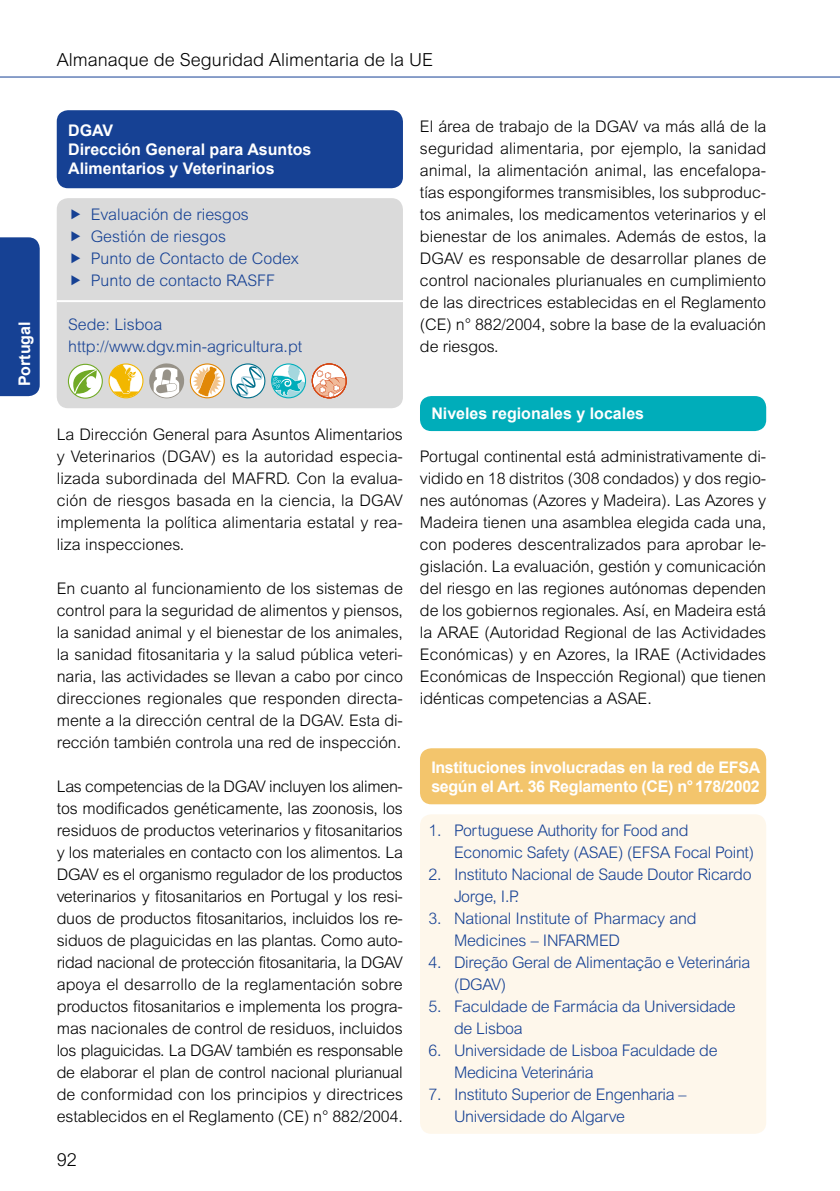
<style>
.page{position:relative;width:840px;height:1191px;background:#fff}
.page>*{position:absolute;margin:0;border:0;box-sizing:border-box;transform-origin:0 0}
.t1{font:300 18px "Arial MT Pro";color:#000}
.Fließtext{font:300 16px/22px "Arial MT Pro";letter-spacing:-.005em;color:#000;text-align:justify}
.Fließtext-2{font:300 16px/22px "Arial MT Pro";letter-spacing:-.02em;color:#164194}
.Fließtext-3{font:300 16px "Arial MT Pro";color:#164194}
.Blauer_Kasten_Übersc{font:700 16px/19.2px "Arial";color:#fff}
.Blauer_Kasten_Übersc-2{font:700 16px/19.2px "Arial";letter-spacing:-.02em;color:#fff}
</style>
<div class="page">
<hr style="left:0;top:77px;width:839px;height:1px;background:#164194">
<div style="left:0;top:237px;width:40px;height:159px;background:#164194"></div>
<div style="left:57px;top:198px;width:346px;height:210px;background:#dadada;border-radius:11px"></div>
<hr style="left:57px;top:300px;width:346px;height:2px;background:#fff">
<div style="left:57px;top:110px;width:346px;height:78px;background:#164194;border-radius:11px"></div>
<svg style="left:67px;top:363px;width:76px;height:36px"></svg>
<svg style="left:149px;top:363px;width:35px;height:35px"></svg>
<svg style="left:190px;top:363px;width:156px;height:35px"></svg>
<div style="left:420px;top:396px;width:345px;height:35px;background:#00adba;border-radius:11px"></div>
<div style="left:420px;top:748px;width:345px;height:56px;background:#f3c56c;border-radius:11px"></div>
<div style="left:420px;top:814px;width:345px;height:319px;background:#fef7eb;border-radius:11px"></div>
<p class="Blauer_Kasten_Übersc" style="left:15px;top:386px;width:66px;rotate:-90deg">Portugal</p>
<p class="t1" style="left:57px;top:49px;width:378px">Almanaque de Seguridad Alimentaria de la UE</p>
<p class="Blauer_Kasten_Übersc" style="left:68px;top:121px;width:47px">DGAV</p>
<p class="Blauer_Kasten_Übersc" style="left:68px;top:140px;width:245px">Dirección General para Asuntos<br>Alimentarios y Veterinarios</p>
<p class="Fließtext-3" style="left:91px;top:205px;width:159px">Evaluación de riesgos</p>
<p class="Fließtext-3" style="left:91px;top:227px;width:137px">Gestión de riesgos</p>
<p class="Fließtext-3" style="left:91px;top:249px;width:209px">Punto de Contacto de Codex</p>
<p class="Fließtext-3" style="left:91px;top:271px;width:186px">Punto de contacto RASFF</p>
<p class="Fließtext-3" style="left:68px;top:315px;width:96px">Sede: Lisboa</p>
<p class="Fließtext-3" style="left:68px;top:337px;width:235px">http://www.dgv.min-agricultura.pt</p>
<p class="Fließtext" style="left:420px;top:116px;width:348px">El área de trabajo de la DGAV va más allá de la seguridad alimentaria, por ejemplo, la sanidad animal, la alimentación animal, las encefalopa&shy;tías espongiformes transmisibles, los subproduc&shy;tos animales, los medicamentos veterinarios y el bienestar de los animales. Además de estos, la DGAV es responsable de desarrollar planes de control nacionales plurianuales en cumplimiento de las directrices establecidas en el Reglamento (CE) n° 882/2004, sobre la base de la evaluación de riesgos.</p>
<p class="Fließtext" style="left:57px;top:424px;width:347px">La Dirección General para Asuntos Alimentarios y Veterinarios (DGAV) es la autoridad especia&shy;lizada subordinada del MAFRD. Con la evalua&shy;ción de riesgos basada en la ciencia, la DGAV implementa la política alimentaria estatal y rea&shy;liza inspecciones.</p>
<p class="Fließtext" style="left:57px;top:578px;width:348px">En cuanto al funcionamiento de los sistemas de control para la seguridad de alimentos y piensos, la sanidad animal y el bienestar de los animales, la sanidad fitosanitaria y la salud pública veteri&shy;naria, las actividades se llevan a cabo por cinco direcciones regionales que responden directa&shy;mente a la dirección central de la DGAV. Esta di&shy;rección también controla una red de inspección.</p>
<p class="Fließtext" style="left:57px;top:776px;width:347px">Las competencias de la DGAV incluyen los alimen&shy;tos modificados genéticamente, las zoonosis, los residuos de productos veterinarios y fitosanitarios y los materiales en contacto con los alimentos. La DGAV es el organismo regulador de los productos veterinarios y fitosanitarios en Portugal y los resi&shy;duos de productos fitosanitarios, incluidos los re&shy;siduos de plaguicidas en las plantas. Como auto&shy;ridad nacional de protección fitosanitaria, la DGAV apoya el desarrollo de la reglamentación sobre productos fitosanitarios e implementa los progra&shy;mas nacionales de control de residuos, incluidos los plaguicidas. La DGAV también es responsable de elaborar el plan de control nacional plurianual de conformidad con los principios y directrices establecidos en el Reglamento (CE) n° 882/2004.</p>
<p class="t1" style="left:57px;top:1149px;width:22px">92</p>
<p class="Blauer_Kasten_Übersc" style="left:431px;top:404px;width:214px">Niveles regionales y locales</p>
<p class="Fließtext" style="left:420px;top:446px;width:347px">Portugal continental está administrativamente di&shy;vidido en 18 distritos (308 condados) y dos regio&shy;nes autónomas (Azores y Madeira). Las Azores y Madeira tienen una asamblea elegida cada una, con poderes descentralizados para aprobar le&shy;gislación. La evaluación, gestión y comunicación del riesgo en las regiones autónomas dependen de los gobiernos regionales. Así, en Madeira está la ARAE (Autoridad Regional de las Actividades Económicas) y en Azores, la IRAE (Actividades Económicas de Inspección Regional) que tienen idénticas competencias a ASAE.</p>
<p class="Blauer_Kasten_Übersc-2" style="left:431px;top:757px;width:330px">Instituciones involucradas en la red de EFSA según el Art. 36 Reglamento (CE) n°178/2002</p>
<p class="Fließtext-2" style="left:454px;top:820px;width:301px;text-indent:-26px">1. Portuguese Authority for Food and<br>Economic Safety (ASAE) (EFSA Focal Point)</p>
<p class="Fließtext-2" style="left:454px;top:864px;width:299px;text-indent:-26px">2. Instituto Nacional de Saude Doutor Ricardo<br>Jorge, I.P.</p>
<p class="Fließtext-2" style="left:454px;top:908px;width:244px;text-indent:-26px">3. National Institute of Pharmacy and<br>Medicines – INFARMED</p>
<p class="Fließtext-2" style="left:454px;top:952px;width:298px;text-indent:-26px">4. Direção Geral de Alimentação e Veterinária (DGAV)</p>
<p class="Fließtext-2" style="left:454px;top:996px;width:283px;text-indent:-26px">5. Faculdade de Farmácia da Universidade de Lisboa</p>
<p class="Fließtext-2" style="left:454px;top:1040px;width:265px;text-indent:-26px">6. Universidade de Lisboa Faculdade de<br>Medicina Veterinária</p>
<p class="Fließtext-2" style="left:454px;top:1084px;width:234px;text-indent:-26px">7. Instituto Superior de Engenharia –<br>Universidade do Algarve</p>
</div>
